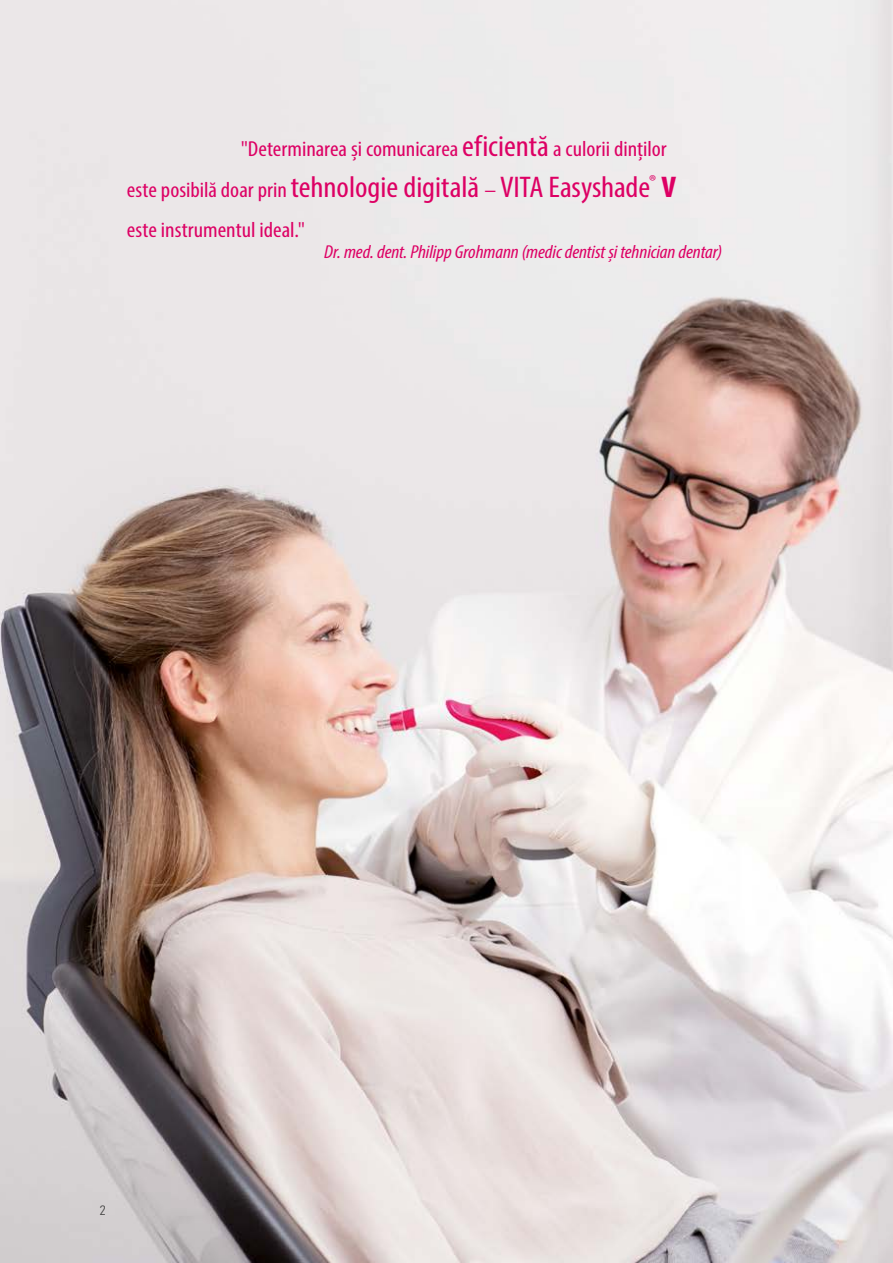
<style>
.page{position:relative;width:893px;height:1263px;background:#fff}
.page>*{position:absolute;margin:0;border:0;box-sizing:border-box;transform-origin:0 0}
.t1{font:condensed 30px "Myriad Pro";color:#dd0064;scale:1.08 1}
.t2{font:condensed 21.75px "Myriad Pro";color:#dd0064;scale:1.08 1}
.t3{font:italic condensed 18.75px "Myriad Pro";letter-spacing:-.005em;color:#dd0064;scale:1.08 1}
.t4{font:300 condensed 13.5px "Univers";color:#3b3b3a}
.s1{font-size:30px}
.s2{font-size:21.75px}
.s3{font-weight:700}
</style>
<div class="page">
<img style="left:0;top:0;width:893px;height:1263px">
<p class="t2" style="left:241px;top:136px;width:396px">"Determinarea și comunicarea <span class="s1">eficientă</span> a culorii dinților</p>
<h1 class="t1" style="left:127px;top:168px;width:510px"><span class="s2">este posibilă doar prin</span> tehnologie digitală <span class="s2">–</span> VITA Easyshade<sup>®</sup> <span class="s3">V</span></h1>
<p class="t2" style="left:127px;top:217px;width:166px">este instrumentul ideal."</p>
<p class="t3" style="left:324px;top:240px;width:370px">Dr. med. dent. Philipp Grohmann (medic dentist și tehnician dentar)</p>
<p class="t4" style="left:100px;top:1202px;width:7px">2</p>
</div>
